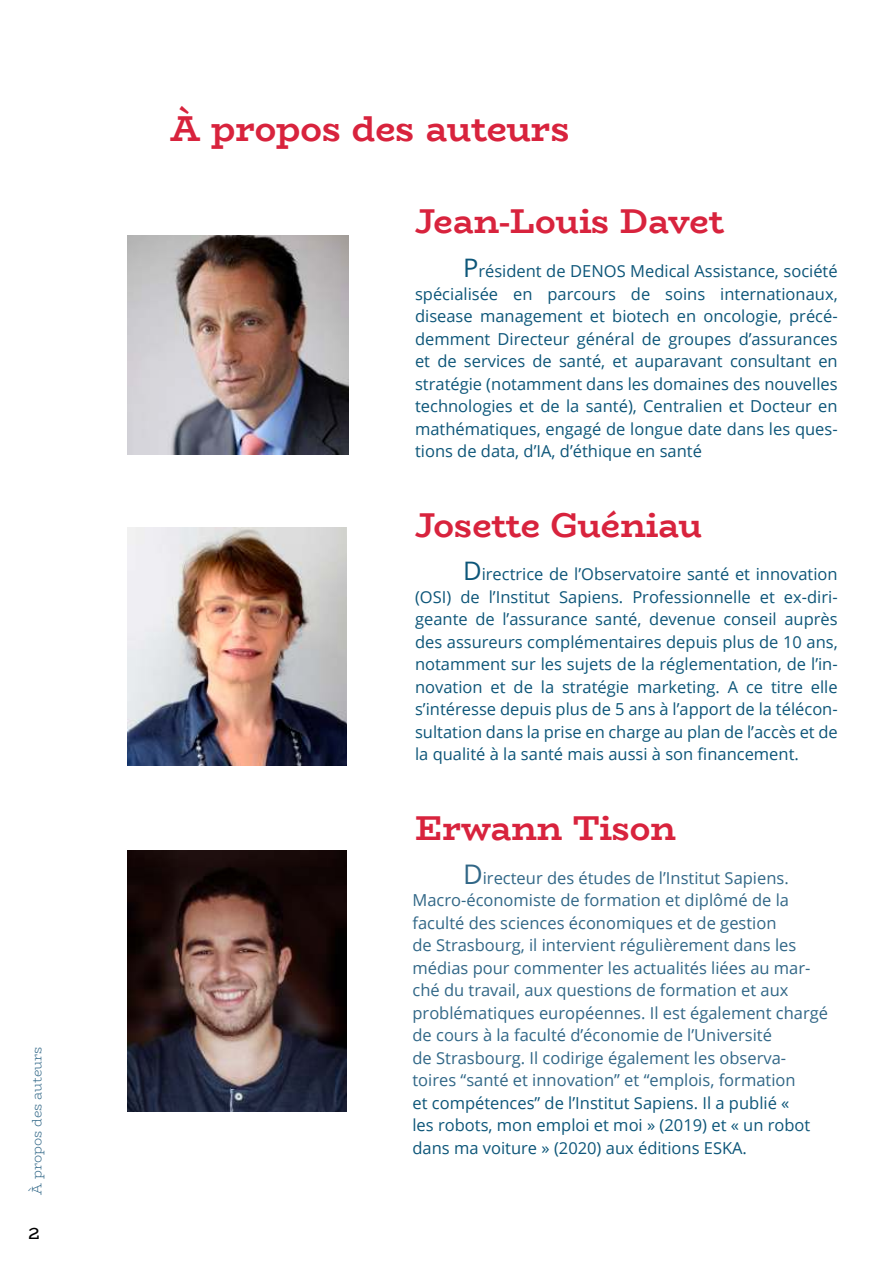
<style>
.page{position:relative;width:893px;height:1263px;background:#fff}
.page>*{position:absolute;margin:0;border:0;box-sizing:border-box;transform-origin:0 0}
.t1{font:700 36px "Bio Rhyme";letter-spacing:-.005em;color:#d8233d}
.t2{font:700 34.5px "Bio Rhyme";letter-spacing:-.005em;color:#d8233d}
.t3{font:18px "Bio Rhyme";color:#000}
.t4{font:16.5px/22.5px "Open Sans";color:#0d5679;text-align:justify}
.t5{font:16.5px/22.5px "Open Sans";color:#316787}
.t6{font:300 13.5px "Bio Rhyme";letter-spacing:-.005em;color:#316787}
.s1{font-size:25.5px}
.s2{font-size:27px}
</style>
<div class="page">
<img style="left:128px;top:235px;width:221px;height:220px">
<img style="left:128px;top:527px;width:219px;height:238px">
<img style="left:128px;top:850px;width:219px;height:262px">
<p class="t6" style="left:29px;top:1195px;width:150px;rotate:-90deg">À propos des auteurs</p>
<p class="t3" style="left:28px;top:1222px;width:13px">2</p>
<h1 class="t1" style="left:170px;top:106px;width:401px">À propos des auteurs</h1>
<h2 class="t2" style="left:415px;top:200px;width:311px">Jean-Louis Davet</h2>
<p class="t4" style="left:415px;top:261px;width:424px;text-indent:48px"><span class="s1">P</span>résident de DENOS Medical Assistance, société spécialisée en parcours de soins internationaux, disease management et biotech en oncologie, précé&shy;demment Directeur général de groupes d’assurances et de services de santé, et auparavant consultant en stratégie (notamment dans les domaines des nouvelles technologies et de la santé), Centralien et Docteur en mathématiques, engagé de longue date dans les ques&shy;tions de data, d’IA, d’éthique en santé</p>
<h2 class="t2" style="left:415px;top:503px;width:289px">Josette Guéniau</h2>
<p class="t4" style="left:415px;top:565px;width:424px;text-indent:48px"><span class="s1">D</span>irectrice de l’Observatoire santé et innovation (OSI) de l’Institut Sapiens. Professionnelle et ex-diri&shy;geante de l’assurance santé, devenue conseil auprès des assureurs complémentaires depuis plus de 10 ans, notamment sur les sujets de la réglementation, de l’in&shy;novation et de la stratégie marketing. A ce titre elle s’intéresse depuis plus de 5 ans à l’apport de la télécon&shy;sultation dans la prise en charge au plan de l’accès et de la qualité à la santé mais aussi à son financement.</p>
<h2 class="t2" style="left:415px;top:806px;width:262px">Erwann Tison</h2>
<p class="t5" style="left:412px;top:868px;width:417px;text-indent:51px"><span class="s2">D</span>irecteur des études de l’Institut Sapiens.<br>Macro-économiste de formation et diplômé de la faculté des sciences économiques et de gestion<br>de Strasbourg, il intervient régulièrement dans les médias pour commenter les actualités liées au mar&shy;ché du travail, aux questions de formation et aux problématiques européennes. Il est également chargé de cours à la faculté d’économie de l’Université<br>de Strasbourg. Il codirige également les observa&shy;toires “santé et innovation” et “emplois, formation</p>
<p class="t4" style="left:412px;top:1093px;width:399px;text-align:left">et compétences” de l’Institut Sapiens. Il a publié « les robots, mon emploi et moi » (2019) et « un robot dans ma voiture » (2020) aux éditions ESKA.</p>
</div>
